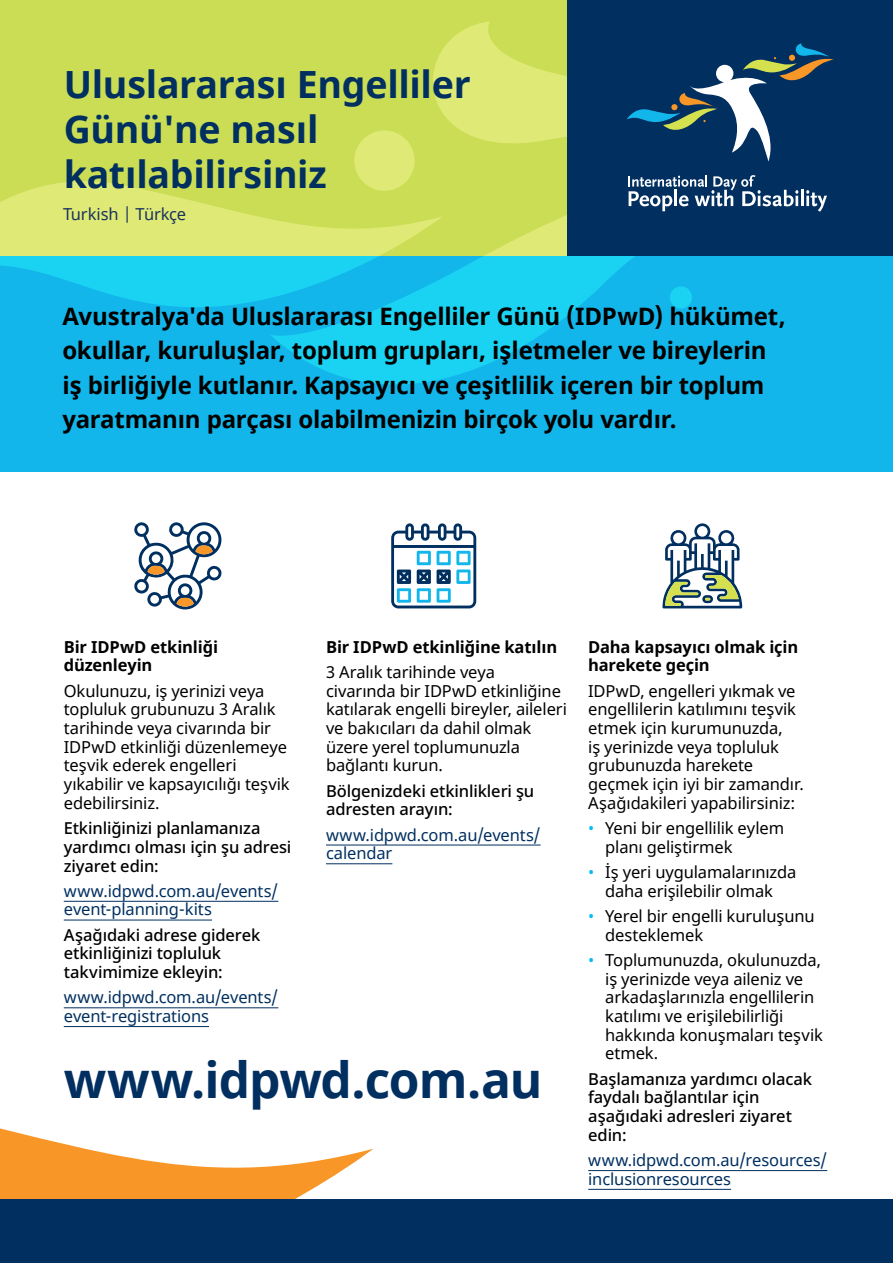
<style>
.page{position:relative;width:893px;height:1263px;background:#fff}
.page>*{position:absolute;margin:0;border:0;box-sizing:border-box;transform-origin:0 0}
.t1{font:700 49.65px "Noto Sans";letter-spacing:-.025em;color:#002f60}
.t2{font:700 37.5px/45px "Noto Sans";letter-spacing:-.01em;color:#002f60}
.t3{font:700 24px/34.5px "Noto Sans";letter-spacing:-.01em;color:#000}
.t4{font:16.5px/18.8px "Noto Sans";letter-spacing:-.01em;color:#000}
.t5{font:500 16.5px/18.8px "Noto Sans";letter-spacing:-.01em;color:#000}
.t6{font:16.5px/18.8px "Noto Sans";letter-spacing:-.005em;color:#002f60}
.t7{font:700 16.5px/18.8px "Noto Sans";letter-spacing:-.01em;color:#000}
.t8{font:16.5px "Noto Sans";letter-spacing:-.01em;color:#1a325e}
.s1{color:#09bcef}
</style>
<div class="page">
<hr style="left:64px;top:901px;width:214px;height:1px;background:#002f60">
<hr style="left:64px;top:920px;width:148px;height:1px;background:#002f60">
<hr style="left:64px;top:1007px;width:214px;height:1px;background:#002f60">
<hr style="left:64px;top:1026px;width:145px;height:1px;background:#002f60">
<hr style="left:326px;top:845px;width:215px;height:1px;background:#002f60">
<hr style="left:326px;top:863px;width:66px;height:1px;background:#002f60">
<hr style="left:588px;top:1170px;width:239px;height:1px;background:#002f60">
<hr style="left:588px;top:1189px;width:143px;height:1px;background:#002f60">
<svg style="left:0;top:1128px;width:373px;height:71px;fill:#f89728"></svg>
<div style="left:0;top:1199px;width:893px;height:64px;background:#002f60"></div>
<div style="left:0;top:255px;width:893px;height:217px;background:#13b6ea"></div>
<svg style="left:271px;top:255px;width:540px;height:130px"></svg>
<div style="left:670px;top:286px;width:22px;height:22px;background:#1ad2f2;border-radius:50%"></div>
<div style="left:0;top:0;width:568px;height:255px;background:#cbdd55"></div>
<svg style="left:0;top:21px;width:568px;height:289px"></svg>
<div style="left:354px;top:130px;width:61px;height:61px;background:#dfea76;border-radius:50%"></div>
<div style="left:568px;top:0;width:325px;height:255px;background:#002f60"></div>
<svg style="left:627px;top:43px;width:207px;height:119px"></svg>
<div style="left:716px;top:65px;width:17px;height:17px;background:#fff;border-radius:50%"></div>
<svg style="left:628px;top:175px;width:170px;height:36px"></svg>
<hr style="left:801px;top:190px;width:3px;height:16px;background:#fff">
<svg style="left:806px;top:190px;width:21px;height:22px"></svg>
<svg style="left:134px;top:522px;width:88px;height:88px"></svg>
<svg style="left:391px;top:523px;width:85px;height:85px"></svg>
<svg style="left:662px;top:523px;width:80px;height:85px"></svg>
<h2 class="t2" style="left:64px;top:63px;width:409px">Uluslararası Engelliler<br>Günü'ne nasıl katılabilirsiniz</h2>
<p class="t8" style="left:63px;top:203px;width:125px">Turkish | Türkçe</p>
<p class="t3" style="left:62px;top:299px;width:725px">Avustralya'da Uluslararası Engelliler Günü (IDPwD) hükümet, okullar, kuruluşlar, toplum grupları, işletmeler ve bireylerin iş birliğiyle kutlanır. Kapsayıcı ve çeşitlilik içeren bir toplum yaratmanın parçası olabilmenizin birçok yolu vardır.</p>
<p class="t7" style="left:64px;top:638px;width:156px">Bir IDPwD etkinliği düzenleyin</p>
<p class="t4" style="left:64px;top:682px;width:227px">Okulunuzu, iş yerinizi veya topluluk grubunuzu 3 Aralık tarihinde veya civarında bir<br>IDPwD etkinliği düzenlemeye teşvik ederek engelleri yıkabilir ve kapsayıcılığı teşvik edebilirsiniz.</p>
<p class="t5" style="left:64px;top:819px;width:229px">Etkinliğinizi planlamanıza yardımcı olması için şu adresi ziyaret edin:</p>
<p class="t6" style="left:64px;top:882px;width:216px">www.idpwd.com.au/events/ event-planning-kits</p>
<p class="t5" style="left:64px;top:925px;width:198px">Aşağıdaki adrese giderek etkinliğinizi topluluk takvimimize ekleyin:</p>
<p class="t6" style="left:64px;top:988px;width:216px">www.idpwd.com.au/events/ event-registrations</p>
<p class="t7" style="left:326px;top:638px;width:233px">Bir IDPwD etkinliğine katılın</p>
<p class="t4" style="left:326px;top:663px;width:242px">3 Aralık tarihinde veya civarında bir IDPwD etkinliğine katılarak engelli bireyler, aileleri ve bakıcıları da dahil olmak üzere yerel toplumunuzla bağlantı kurun.</p>
<p class="t5" style="left:326px;top:781px;width:210px">Bölgenizdeki etkinlikleri şu adresten arayın:</p>
<p class="t6" style="left:326px;top:826px;width:216px">www.idpwd.com.au/events/ calendar</p>
<h1 class="t1" style="left:64px;top:1044px;width:480px">www.idpwd.com.au</h1>
<p class="t7" style="left:588px;top:638px;width:212px">Daha kapsayıcı olmak için harekete geçin</p>
<p class="t4" style="left:588px;top:682px;width:217px">IDPwD, engelleri yıkmak ve engellilerin katılımını teşvik etmek için kurumunuzda,<br>iş yerinizde veya topluluk grubunuzda harekete geçmek için iyi bir zamandır.<br>Aşağıdakileri yapabilirsiniz:</p>
<p class="t4" style="left:605px;top:819px;width:180px;text-indent:-17px"><span class="s1">•</span> Yeni bir engellilik eylem planı geliştirmek</p>
<p class="t4" style="left:588px;top:863px;width:210px;text-align:center"><span class="s1">•</span> İş yeri uygulamalarınızda daha erişilebilir olmak</p>
<p class="t4" style="left:605px;top:907px;width:211px;text-indent:-17px"><span class="s1">•</span> Yerel bir engelli kuruluşunu desteklemek</p>
<p class="t4" style="left:605px;top:951px;width:219px;text-indent:-17px"><span class="s1">•</span> Toplumunuzda, okulunuzda, iş yerinizde veya aileniz ve arkadaşlarınızla engellilerin katılımı ve erişilebilirliği hakkında konuşmaları teşvik etmek.</p>
<p class="t5" style="left:588px;top:1069px;width:225px">Başlamanıza yardımcı olacak faydalı bağlantılar için aşağıdaki adresleri ziyaret edin:</p>
<p class="t6" style="left:588px;top:1151px;width:240px">www.idpwd.com.au/resources/ inclusionresources</p>
</div>
